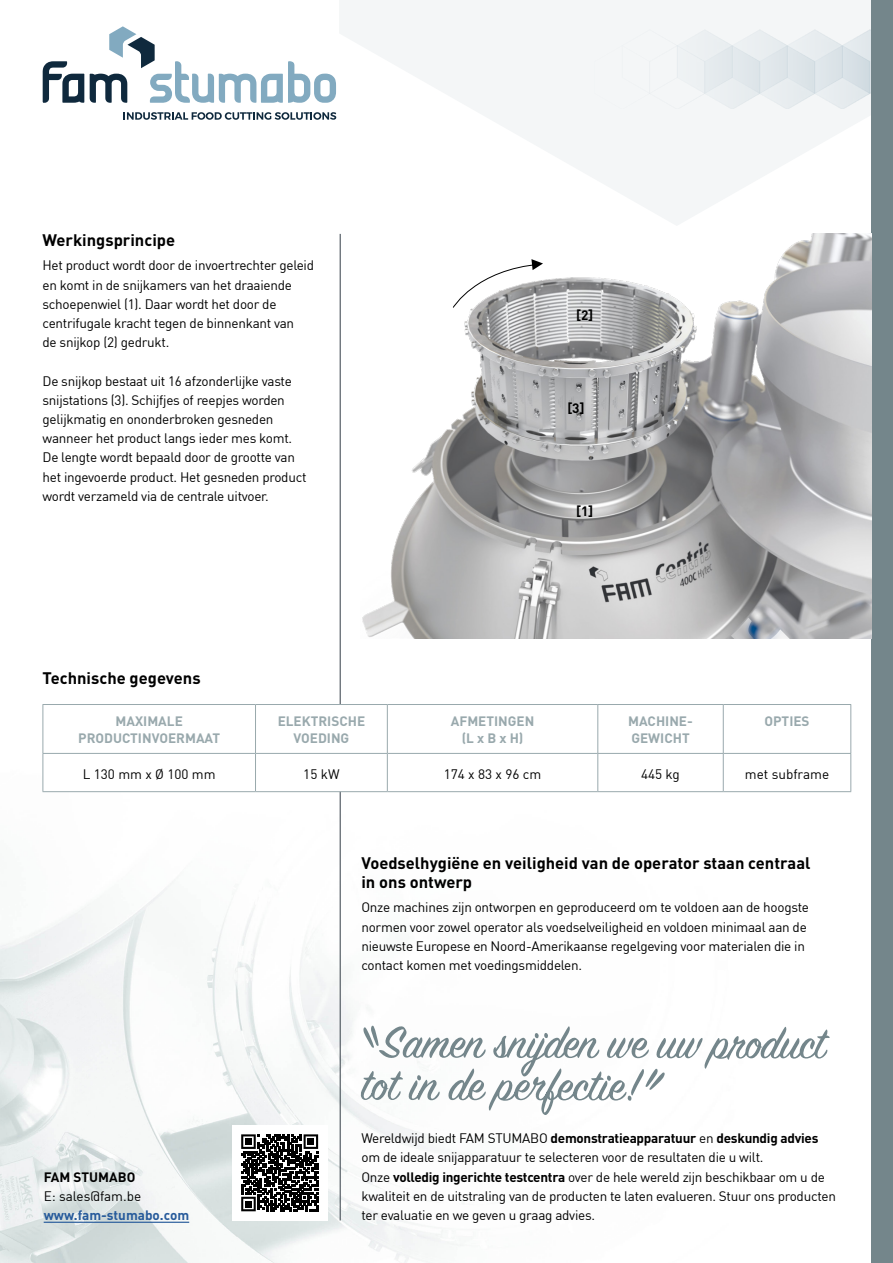
<style>
.page{position:relative;width:893px;height:1263px;background:#fff}
.page>*{position:absolute;margin:0;border:0;box-sizing:border-box;transform-origin:0 0}
.Titel{font:700 16.5px/19.2px "DIN";color:#000}
.Txt{font:13.5px/19.2px "DIN";letter-spacing:-.02em;color:#000}
.t1{font:700 13.5px/16.5px "DIN";color:#99a9ad;text-align:center}
.Tabel{font:13.5px "DIN";color:#000}
.t2{font:700 13.5px "DIN";color:#000}
.t3{font:700 13.5px "DIN";color:#275b9b}
.Txt-2{font:13.5px "DIN";color:#000}
.s1{font-weight:700}
</style>
<div class="page">
<img style="left:0;top:69px;width:872px;height:1194px">
<svg style="left:339px;top:0;width:533px;height:226px;fill:#f4f6f7"></svg>
<img style="left:594px;top:27px;width:278px;height:81px">
<div style="left:872px;top:0;width:21px;height:1263px;background:#74868b"></div>
<hr style="left:340px;top:234px;width:1px;height:986px;background:#343e47">
<hr style="left:44px;top:1222px;width:145px;height:1px;background:#275b9b">
<svg style="left:43px;top:61px;width:41px;height:42px"></svg>
<svg style="left:90px;top:26px;width:246px;height:77px"></svg>
<svg style="left:124px;top:112px;width:212px;height:8px"></svg>
<svg style="left:359px;top:1025px;width:471px;height:90px"></svg>
<div style="left:232px;top:1125px;width:95px;height:95px;background:#fff"></div>
<svg style="left:241px;top:1134px;width:77px;height:77px"></svg>
<div style="left:245px;top:1138px;width:7px;height:7px;background:#000"></div>
<div style="left:308px;top:1138px;width:6px;height:7px;background:#000"></div>
<div style="left:245px;top:1201px;width:7px;height:6px;background:#000"></div>
<img style="left:361px;top:234px;width:510px;height:405px">
<svg style="left:44px;top:705px;width:806px;height:86px"></svg>
<hr style="left:43px;top:704px;width:212px;height:1px;background:#99a9ad">
<hr style="left:43px;top:705px;width:1px;height:48px;background:#99a9ad">
<hr style="left:255px;top:704px;width:132px;height:1px;background:#99a9ad">
<hr style="left:255px;top:705px;width:1px;height:48px;background:#99a9ad">
<hr style="left:387px;top:704px;width:211px;height:1px;background:#99a9ad">
<hr style="left:387px;top:705px;width:1px;height:48px;background:#99a9ad">
<hr style="left:598px;top:704px;width:125px;height:1px;background:#99a9ad">
<hr style="left:597px;top:705px;width:1px;height:48px;background:#99a9ad">
<hr style="left:723px;top:704px;width:128px;height:1px;background:#99a9ad">
<hr style="left:723px;top:705px;width:1px;height:48px;background:#99a9ad">
<hr style="left:850px;top:705px;width:1px;height:48px;background:#99a9ad">
<hr style="left:43px;top:753px;width:212px;height:1px;background:#99a9ad">
<hr style="left:43px;top:754px;width:1px;height:37px;background:#99a9ad">
<hr style="left:255px;top:753px;width:132px;height:1px;background:#99a9ad">
<hr style="left:255px;top:754px;width:1px;height:37px;background:#99a9ad">
<hr style="left:387px;top:753px;width:211px;height:1px;background:#99a9ad">
<hr style="left:387px;top:754px;width:1px;height:37px;background:#99a9ad">
<hr style="left:598px;top:753px;width:125px;height:1px;background:#99a9ad">
<hr style="left:597px;top:754px;width:1px;height:37px;background:#99a9ad">
<hr style="left:723px;top:753px;width:128px;height:1px;background:#99a9ad">
<hr style="left:723px;top:754px;width:1px;height:37px;background:#99a9ad">
<hr style="left:850px;top:754px;width:1px;height:37px;background:#99a9ad">
<hr style="left:43px;top:791px;width:212px;height:1px;background:#99a9ad">
<hr style="left:255px;top:791px;width:132px;height:1px;background:#99a9ad">
<hr style="left:387px;top:791px;width:211px;height:1px;background:#99a9ad">
<hr style="left:598px;top:791px;width:125px;height:1px;background:#99a9ad">
<hr style="left:723px;top:791px;width:128px;height:1px;background:#99a9ad">
<svg style="left:452px;top:259px;width:91px;height:49px"></svg>
<p class="Titel" style="left:43px;top:229px;width:134px">Werkingsprincipe</p>
<p class="Txt" style="left:43px;top:256px;width:273px">Het product wordt door de invoertrechter geleid en komt in de snijkamers van het draaiende schoepenwiel (1). Daar wordt het door de centrifugale kracht tegen de binnenkant van<br>de snijkop (2) gedrukt.</p>
<p class="Txt" style="left:43px;top:371px;width:265px">De snijkop bestaat uit 16 afzonderlijke vaste snijstations (3). Schijfjes of reepjes worden gelijkmatig en ononderbroken gesneden wanneer het product langs ieder mes komt.<br>De lengte wordt bepaald door de grootte van het ingevoerde product. Het gesneden product wordt verzameld via de centrale uitvoer.</p>
<p class="Titel" style="left:43px;top:668px;width:160px">Technische gegevens</p>
<p class="t2" style="left:576px;top:306px;width:18px">[2]</p>
<p class="t2" style="left:567px;top:400px;width:18px">[3]</p>
<p class="t2" style="left:576px;top:502px;width:18px">[1]</p>
<p class="t1" style="left:78px;top:712px;width:143px">MAXIMALE<br>PRODUCTINVOERMAAT</p>
<p class="t1" style="left:278px;top:712px;width:89px">ELEKTRISCHE<br>VOEDING</p>
<p class="t1" style="left:451px;top:712px;width:85px">AFMETINGEN (L x B x H)</p>
<p class="t1" style="left:628px;top:712px;width:65px;text-align:left">MACHINE-<br>GEWICHT</p>
<p class="t1" style="left:764px;top:712px;width:47px">OPTIES</p>
<p class="Tabel" style="left:83px;top:766px;width:134px">L 130 mm x Ø 100 mm</p>
<p class="Tabel" style="left:303px;top:766px;width:38px">15 kW</p>
<p class="Tabel" style="left:444px;top:766px;width:99px">174 x 83 x 96 cm</p>
<p class="Tabel" style="left:641px;top:766px;width:40px">445 kg</p>
<p class="Tabel" style="left:745px;top:766px;width:86px">met subframe</p>
<p class="t2" style="left:44px;top:1168px;width:93px">FAM STUMABO</p>
<p class="Txt-2" style="left:44px;top:1188px;width:99px">E: sales@fam.be</p>
<p class="t3" style="left:44px;top:1207px;width:147px">www.fam-stumabo.com</p>
<p class="Titel" style="left:361px;top:852px;width:451px">Voedselhygiëne en veiligheid van de operator staan centraal in ons ontwerp</p>
<p class="Txt" style="left:361px;top:898px;width:449px">Onze machines zijn ontworpen en geproduceerd om te voldoen aan de hoogste normen voor zowel operator als voedselveiligheid en voldoen minimaal aan de nieuwste Europese en Noord-Amerikaanse regelgeving voor materialen die in contact komen met voedingsmiddelen.</p>
<p class="Txt" style="left:361px;top:1128px;width:476px">Wereldwijd biedt FAM STUMABO <span class="s1">demonstratieapparatuur</span> en <span class="s1">deskundig advies </span>om de ideale snijapparatuur te selecteren voor de resultaten die u wilt.<br>Onze <span class="s1">volledig ingerichte testcentra</span> over de hele wereld zijn beschikbaar om u de kwaliteit en de uitstraling van de producten te laten evalueren. Stuur ons producten ter evaluatie en we geven u graag advies.</p>
</div>
